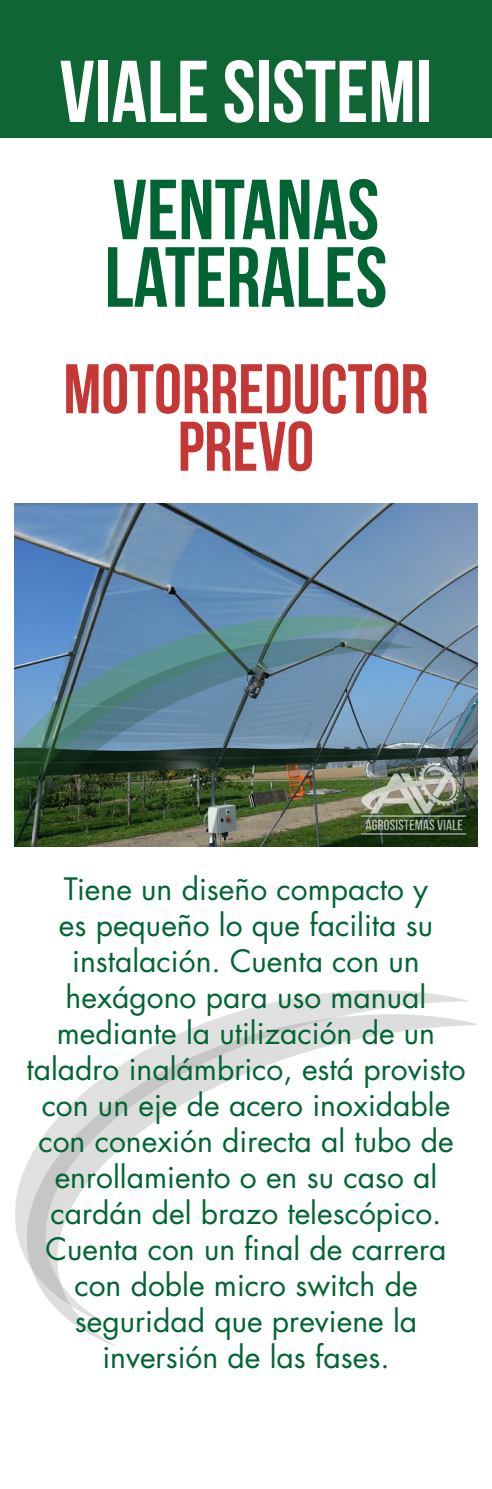
<style>
.page{position:relative;width:492px;height:1489px;background:#fff}
.page>*{position:absolute;margin:0;border:0;box-sizing:border-box;transform-origin:0 0}
.t1{font:87.5px "Bebas Neue";color:#fff}
.t2{font:85px/67.5px "Bebas Neue";color:#006533}
.t3{font:70px/57.5px "Bebas Neue";color:#c53735;text-align:center}
.t4{font:30px/36px "Futura Std";color:#006533;text-align:center}
</style>
<div class="page">
<div style="left:0;top:0;width:491px;height:137px;background:#0f6634"></div>
<img style="left:15px;top:503px;width:462px;height:343px">
<img style="left:15px;top:990px;width:461px;height:356px">
<h1 class="t1" style="left:59px;top:44px;width:374px">VIALE SISTEMI</h1>
<h2 class="t2" style="left:104px;top:175px;width:284px">VENTANAS<br>LATERALES</h2>
<h3 class="t3" style="left:63px;top:359px;width:366px">MOTORREDUCTOR<br>PREVO</h3>
<p class="t4" style="left:26px;top:871px;width:440px">Tiene un diseño compacto y<br>es pequeño lo que facilita su instalación. Cuenta con un hexágono para uso manual mediante la utilización de un taladro inalámbrico, está provisto con un eje de acero inoxidable con conexión directa al tubo de enrollamiento o en su caso al cardán del brazo telescópico.<br>Cuenta con un final de carrera con doble micro switch de seguridad que previene la inversión de las fases.</p>
</div>
